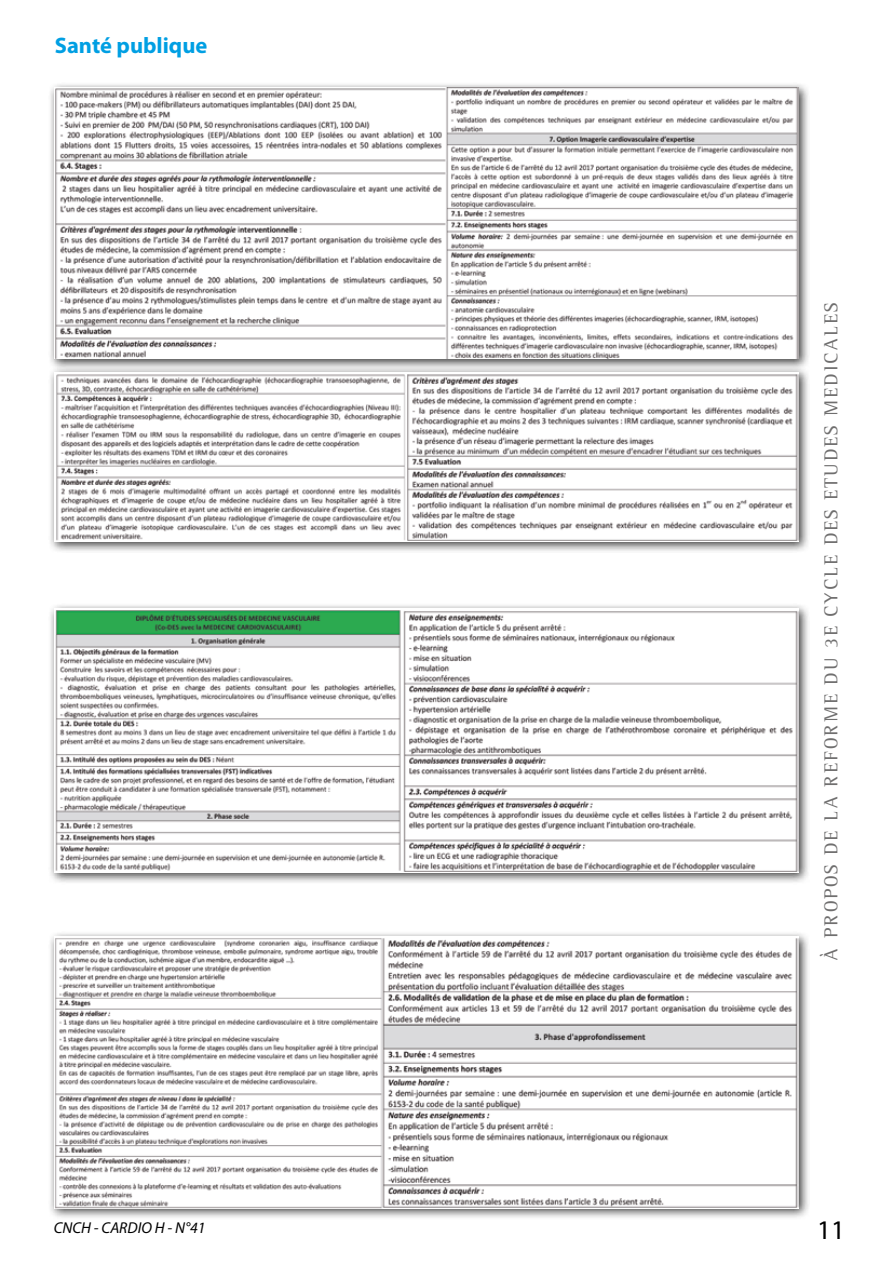
<style>
.page{position:relative;width:893px;height:1263px;background:#fff}
.page>*{position:absolute;margin:0;border:0;box-sizing:border-box;transform-origin:0 0}
.t1{font:27px "Myriad Pro";color:#000}
.t2{font:700 22.5px "Myriad Pro";color:#009fe3}
.t3{font:19.5px "Leftist Mono Serif";letter-spacing:.09em;color:#706f6f}
.t4{font:italic 15.75px "Myriad Pro";color:#000}
</style>
<div class="page">
<div style="left:48px;top:81px;width:763px;height:290px;background:#000;opacity:.75"></div>
<img style="left:54px;top:87px;width:744px;height:272px">
<div style="left:48px;top:366px;width:763px;height:188px;background:#000;opacity:.75"></div>
<img style="left:54px;top:372px;width:744px;height:170px">
<div style="left:48px;top:602px;width:763px;height:283px;background:#000;opacity:.75"></div>
<img style="left:54px;top:608px;width:744px;height:264px">
<div style="left:48px;top:931px;width:763px;height:289px;background:#000;opacity:.75"></div>
<img style="left:54px;top:937px;width:744px;height:271px">
<p class="t2" style="left:55px;top:30px;width:154px">Santé publique</p>
<p class="t3" style="left:820px;top:961px;width:659px;rotate:-90deg">À PROPOS DE LA REFORME DU 3E CYCLE DES ETUDES MEDICALES</p>
<p class="t4" style="left:54px;top:1218px;width:154px">CNCH - CARDIO H - N°41</p>
<h1 class="t1" style="left:817px;top:1213px;width:29px">11</h1>
</div>
